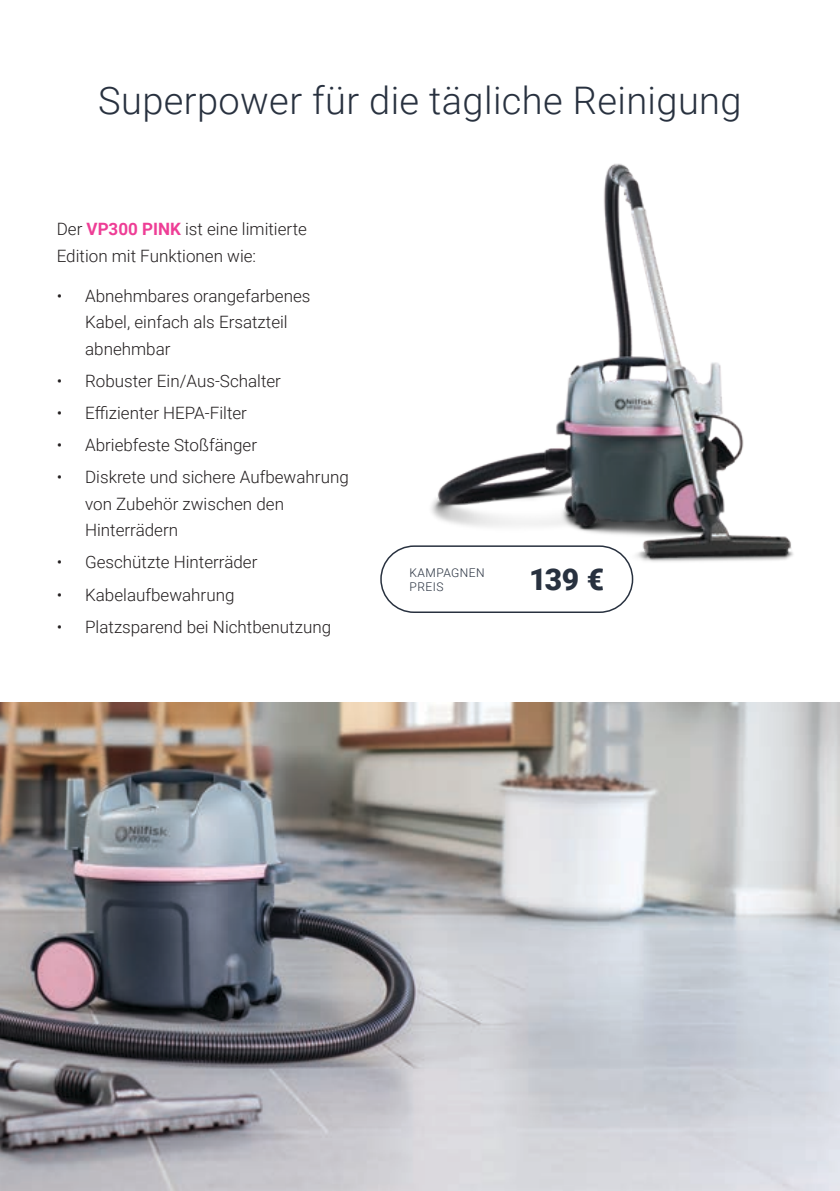
<style>
.page{position:relative;width:840px;height:1191px;background:#fff}
.page>*{position:absolute;margin:0;border:0;box-sizing:border-box;transform-origin:0 0}
.t1{font:300 38px "Roboto";letter-spacing:.01em;color:#28313f}
.t2{font:900 30px "Roboto";color:#28313f}
.t3{font:300 17px/26.4px "Roboto";color:#231f20}
.t4{font:300 12px/14px "Roboto";letter-spacing:.035em;color:#28313f}
.s1{font-weight:700;color:#ee3e96}
</style>
<div class="page">
<img style="left:0;top:702px;width:839px;height:489px">
<img style="left:406px;top:163px;width:388px;height:450px">
<div style="left:380px;top:545px;width:253px;height:68px;background:#fff;border:2px solid #28313f;border-radius:33px"></div>
<h1 class="t1" style="left:98px;top:73px;width:644px">Superpower für die tägliche Reinigung</h1>
<p class="t3" style="left:57px;top:215px;width:251px">Der <span class="s1">VP300 PINK</span> ist eine limitierte<br>Edition mit Funktionen wie:</p>
<p class="t3" style="left:85px;top:282px;width:227px;text-indent:-28px">• Abnehmbares orangefarbenes<br>Kabel, einfach als Ersatzteil abnehmbar</p>
<p class="t3" style="left:57px;top:367px;width:226px">• Robuster Ein/Aus-Schalter</p>
<p class="t3" style="left:57px;top:399px;width:192px">• Effizienter HEPA-Filter</p>
<p class="t3" style="left:57px;top:431px;width:202px">• Abriebfeste Stoßfänger</p>
<p class="t3" style="left:85px;top:463px;width:265px;text-indent:-28px">• Diskrete und sichere Aufbewahrung von Zubehör zwischen den<br>Hinterrädern</p>
<p class="t3" style="left:57px;top:548px;width:202px">• Geschützte Hinterräder</p>
<p class="t3" style="left:57px;top:580px;width:179px">• Kabelaufbewahrung</p>
<p class="t3" style="left:57px;top:613px;width:276px">• Platzsparend bei Nichtbenutzung</p>
<p class="t4" style="left:409px;top:565px;width:76px">KAMPAGNEN<br>PREIS</p>
<h2 class="t2" style="left:529px;top:559px;width:76px">139 €</h2>
</div>
